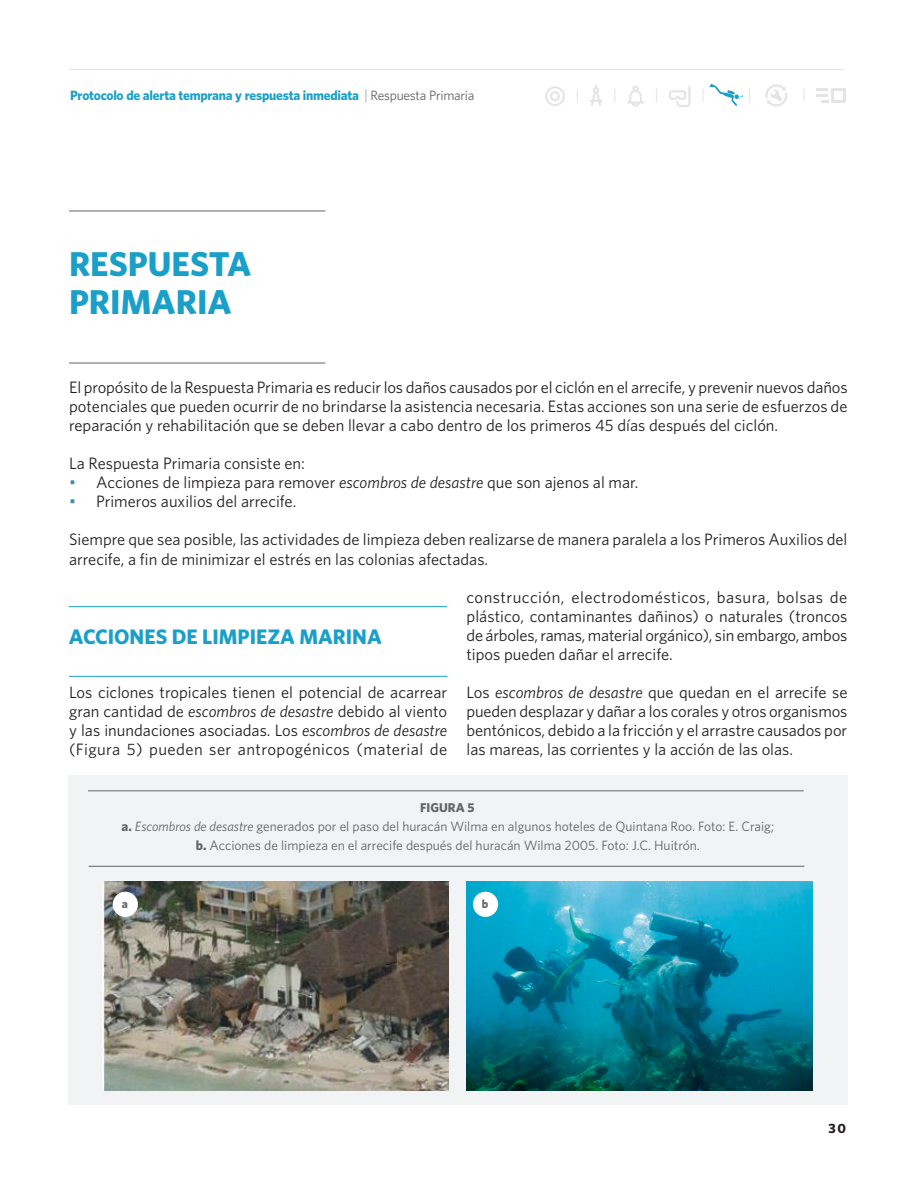
<style>
.page{position:relative;width:915px;height:1191px;background:#fff}
.page>*{position:absolute;margin:0;border:0;box-sizing:border-box;transform-origin:0 0}
.Whitney_body_Indent{font:700 34.5px/37.5px "Whitney";color:#199fc8}
.Whitney_body_Indent-2{font:700 21px "Whitney";color:#199fc8}
.Whitney_body{font:16.5px/19px "Whitney";color:#231f20;text-align:justify}
.Whitney_body-2{font:13.5px/19px "Whitney";color:#636366;text-align:center}
.Chronicle_hed_Depts{font:700 13.5px "Whitney";letter-spacing:-.02em;color:#199fc8}
.Chronicle_hed_Depts-2{font:13.5px "Whitney";letter-spacing:-.02em;color:#636366}
.t1{font:700 13.5px "Whitney";color:#231f20}
.Whitney_body-3{font:700 12.75px "Whitney";color:#636366}
.Whitney_body_Indent-3{font:700 12px "Whitney";color:#636366}
.s1{color:#3d8ab2}
.s2{font-style:italic}
.s3{font-weight:700}
</style>
<div class="page">
<svg style="left:669px;top:86px;width:21px;height:21px"></svg>
<svg style="left:545px;top:86px;width:19px;height:20px"></svg>
<svg style="left:590px;top:85px;width:12px;height:21px"></svg>
<svg style="left:614px;top:89px;width:1px;height:13px"></svg>
<svg style="left:627px;top:86px;width:16px;height:21px"></svg>
<svg style="left:702px;top:89px;width:1px;height:13px"></svg>
<svg style="left:749px;top:89px;width:1px;height:13px"></svg>
<svg style="left:803px;top:88px;width:1px;height:13px"></svg>
<svg style="left:816px;top:88px;width:29px;height:15px"></svg>
<svg style="left:765px;top:84px;width:22px;height:23px"></svg>
<svg style="left:709px;top:84px;width:34px;height:22px"></svg>
<hr style="left:69px;top:69px;width:774px;height:1px;background:#e3e4e6">
<hr style="left:69px;top:210px;width:256px;height:1px;background:#636366">
<hr style="left:69px;top:363px;width:256px;height:1px;background:#636366">
<div style="left:68px;top:775px;width:779px;height:329px;background:#f2f3f4"></div>
<hr style="left:88px;top:790px;width:715px;height:1px;background:#636366">
<hr style="left:89px;top:866px;width:715px;height:1px;background:#636366">
<img style="left:103px;top:881px;width:345px;height:209px">
<img style="left:466px;top:881px;width:345px;height:209px">
<div style="left:113px;top:891px;width:25px;height:26px;background:#fff;border-radius:50%"></div>
<div style="left:472px;top:891px;width:26px;height:26px;background:#fff;border-radius:50%"></div>
<hr style="left:69px;top:606px;width:378px;height:1px;background:#199fc8">
<hr style="left:69px;top:676px;width:378px;height:1px;background:#199fc8">
<svg style="left:365px;top:89px;width:1px;height:13px"></svg>
<p class="Chronicle_hed_Depts" style="left:70px;top:86px;width:290px">Protocolo de alerta temprana y respuesta inmediata</p>
<p class="Chronicle_hed_Depts-2" style="left:370px;top:86px;width:105px">Respuesta Primaria</p>
<p class="Whitney_body_Indent" style="left:69px;top:245px;width:184px">RESPUESTA<br>PRIMARIA</p>
<p class="Whitney_body" style="left:69px;top:377px;width:779px">El propósito de la Respuesta Primaria es reducir los daños causados por el ciclón en el arrecife, y prevenir nuevos daños potenciales que pueden ocurrir de no brindarse la asistencia necesaria. Estas acciones son una serie de esfuerzos de reparación y rehabilitación que se deben llevar a cabo dentro de los primeros 45 días después del ciclón.</p>
<p class="Whitney_body" style="left:69px;top:453px;width:237px">La Respuesta Primaria consiste en:</p>
<p class="Whitney_body" style="left:69px;top:472px;width:570px"><span class="s1">•</span> Acciones de limpieza para remover <span class="s2">escombros de desastre</span> que son ajenos al mar.</p>
<p class="Whitney_body" style="left:69px;top:491px;width:229px"><span class="s1">•</span> Primeros auxilios del arrecife.</p>
<p class="Whitney_body" style="left:69px;top:530px;width:779px">Siempre que sea posible, las actividades de limpieza deben realizarse de manera paralela a los Primeros Auxilios del arrecife, a fin de minimizar el estrés en las colonias afectadas.</p>
<p class="Whitney_body_Indent-2" style="left:69px;top:623px;width:314px">ACCIONES DE LIMPIEZA MARINA</p>
<p class="Whitney_body" style="left:69px;top:682px;width:379px">Los ciclones tropicales tienen el potencial de acarrear gran cantidad de <span class="s2">escombros de desastre</span> debido al viento y las inundaciones asociadas. Los <span class="s2">escombros de desastre </span>(Figura 5) pueden ser antropogénicos (material de</p>
<p class="Whitney_body" style="left:466px;top:587px;width:382px">construcción, electrodomésticos, basura, bolsas de plástico, contaminantes dañinos) o naturales (troncos de árboles, ramas, material orgánico), sin embargo, ambos tipos pueden dañar el arrecife.</p>
<p class="Whitney_body" style="left:466px;top:682px;width:382px">Los <span class="s2">escombros de desastre</span> que quedan en el arrecife se pueden desplazar y dañar a los corales y otros organismos bentónicos, debido a la fricción y el arrastre causados por las mareas, las corrientes y la acción de las olas.</p>
<p class="Whitney_body-3" style="left:420px;top:799px;width:56px">FIGURA 5</p>
<p class="Whitney_body-2" style="left:121px;top:816px;width:653px"><span class="s3">a.</span> <span class="s2">Escombros de desastre</span> generados por el paso del huracán Wilma en algunos hoteles de Quintana Roo. Foto: E. Craig; <span class="s3">b.</span> Acciones de limpieza en el arrecife después del huracán Wilma 2005. Foto: J.C. Huitrón.</p>
<p class="Whitney_body_Indent-3" style="left:122px;top:895px;width:8px">a</p>
<p class="Whitney_body_Indent-3" style="left:481px;top:895px;width:8px">b</p>
<p class="t1" style="left:828px;top:1119px;width:19px">30</p>
</div>
